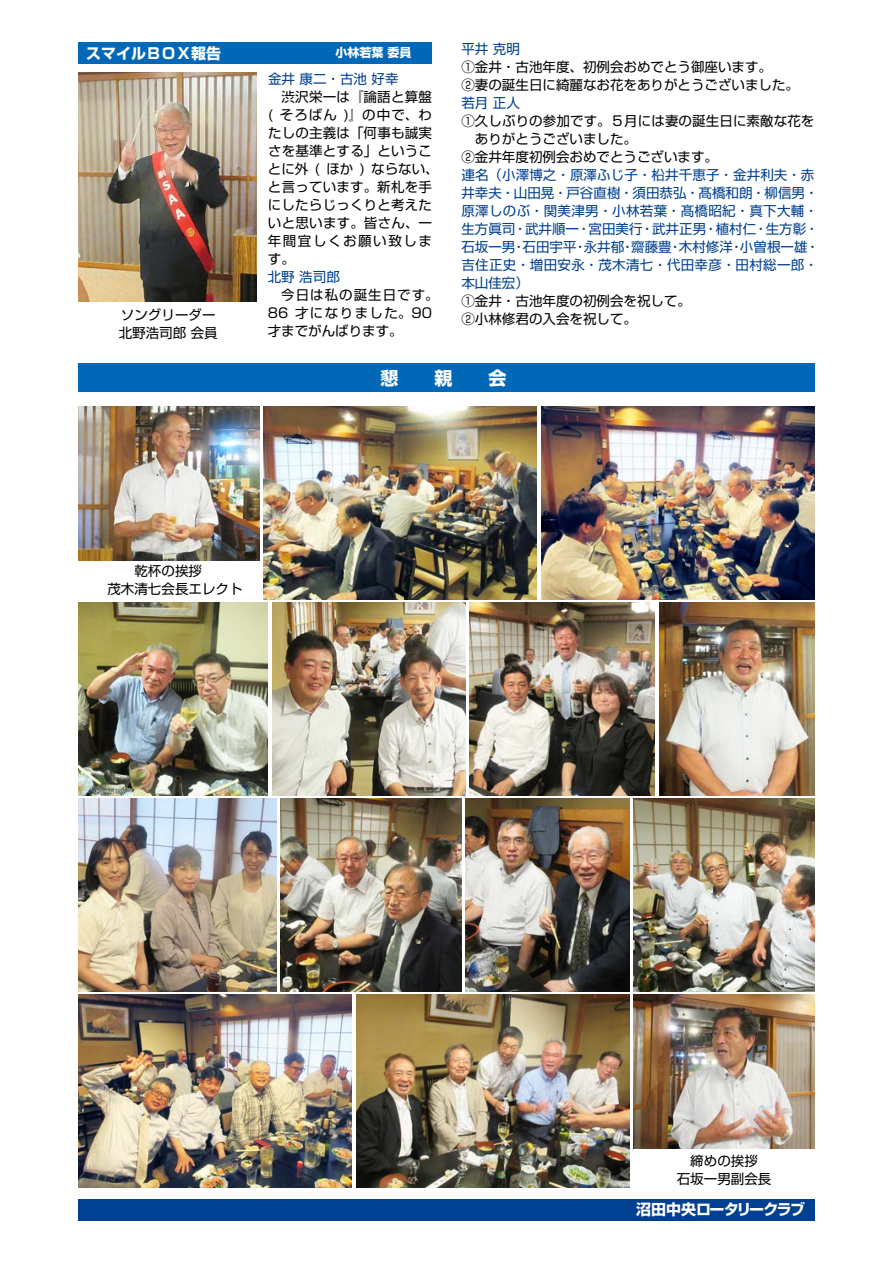
<style>
.page{position:relative;width:893px;height:1263px;background:#fff}
.page>*{position:absolute;margin:0;border:0;box-sizing:border-box;transform-origin:0 0}
.t1{font:700 18px "Shin Go Pro";color:#fff}
.t2{font:700 15px "Shin Go Pro";letter-spacing:-.06em;color:#fff}
.t3{font:700 15px "Shin Go Pro";color:#fff}
.t4{font:13.5px/18px "Shin Go Pro";color:#000}
.t5{font:13.5px "Shin Go Pro";color:#004090}
.t6{font:13.5px/18px "Shin Go Pro";letter-spacing:.025em;color:#004090}
.t7{font:13.5px/18px "Shin Go Pro";letter-spacing:.075em;color:#000}
.t8{font:700 12px "Shin Go Pro";color:#fff}
</style>
<div class="page">
<div style="left:78px;top:363px;width:736px;height:29px;background:#0068b7"></div>
<div style="left:78px;top:1199px;width:736px;height:21px;background:#004090"></div>
<div style="left:79px;top:42px;width:353px;height:21px;background:#0068b7"></div>
<img style="left:78px;top:72px;width:179px;height:229px">
<img style="left:78px;top:407px;width:181px;height:153px">
<img style="left:264px;top:407px;width:273px;height:192px">
<img style="left:541px;top:407px;width:273px;height:192px">
<img style="left:78px;top:603px;width:190px;height:192px">
<img style="left:272px;top:603px;width:194px;height:192px">
<img style="left:470px;top:603px;width:185px;height:192px">
<img style="left:659px;top:603px;width:155px;height:192px">
<img style="left:78px;top:799px;width:198px;height:192px">
<img style="left:281px;top:799px;width:180px;height:192px">
<img style="left:466px;top:799px;width:163px;height:192px">
<img style="left:634px;top:799px;width:180px;height:192px">
<img style="left:78px;top:995px;width:274px;height:192px">
<img style="left:356px;top:995px;width:273px;height:192px">
<img style="left:634px;top:995px;width:180px;height:153px">
<p class="t3" style="left:86px;top:41px;width:137px">スマイルＢＯＸ報告</p>
<p class="t4" style="left:119px;top:304px;width:101px">ソングリーダー北野浩司郎会員</p>
<p class="t8" style="left:335px;top:43px;width:78px">小林若葉委員</p>
<p class="t5" style="left:268px;top:68px;width:132px">金井康二・古池好幸</p>
<p class="t4" style="left:268px;top:87px;width:165px;text-align:right">　渋沢栄一は『論語と算盤)』の中で、わ</p>
<p class="t4" style="left:280px;top:105px;width:59px">そろばん</p>
<p class="t4" style="left:268px;top:105px;width:6px">(</p>
<p class="t4" style="left:268px;top:123px;width:165px">たしの主義は「何事も誠実</p>
<p class="t4" style="left:268px;top:141px;width:166px">さを基準とする」というこ</p>
<p class="t4" style="left:371px;top:159px;width:69px">ならない、</p>
<p class="t4" style="left:268px;top:159px;width:166px">とに外<br>と言っています。新札を手にしたらじっくりと考えたいと思います。皆さん、一年間宜しくお願い致します。</p>
<p class="t5" style="left:268px;top:266px;width:74px">北野浩司郎</p>
<p class="t7" style="left:295px;top:285px;width:145px;text-indent:-27px">　今日は私の誕生日です。才になりました。90</p>
<p class="t4" style="left:326px;top:159px;width:29px">ほか</p>
<p class="t4" style="left:315px;top:159px;width:6px">(</p>
<p class="t4" style="left:360px;top:159px;width:6px">)</p>
<p class="t4" style="left:268px;top:303px;width:137px">86<br>才までがんばります。</p>
<p class="t5" style="left:461px;top:38px;width:60px">平井克明</p>
<p class="t4" style="left:461px;top:56px;width:339px">①金井・古池年度、初例会おめでとう御座います。<br>②妻の誕生日に綺麗なお花をありがとうございました。</p>
<p class="t5" style="left:461px;top:92px;width:60px">若月正人</p>
<p class="t4" style="left:461px;top:110px;width:354px">①久しぶりの参加です。５月には妻の誕生日に素敵な花を</p>
<p class="t4" style="left:475px;top:128px;width:164px">ありがとうございました。</p>
<p class="t4" style="left:461px;top:146px;width:258px">②金井年度初例会おめでとうございます。</p>
<p class="t5" style="left:461px;top:164px;width:354px">連名（小澤博之・原澤ふじ子・柗井千恵子・金井利夫・赤</p>
<p class="t5" style="left:461px;top:182px;width:358px">井幸夫・山田晃・戸谷直樹・須田恭弘・髙橋和朗・柳信男・</p>
<p class="t6" style="left:461px;top:200px;width:358px">原澤しのぶ・関美津男・小林若葉・髙橋昭紀・真下大輔・</p>
<p class="t5" style="left:461px;top:218px;width:359px">生方眞司・武井順一・宮田美行・武井正男・植村仁・生方彰・</p>
<p class="t5" style="left:740px;top:236px;width:81px">小曽根一雄・</p>
<p class="t5" style="left:679px;top:236px;width:56px">木村修洋</p>
<p class="t5" style="left:523px;top:236px;width:56px">石田宇平</p>
<p class="t5" style="left:584px;top:236px;width:42px">永井郁</p>
<p class="t5" style="left:631px;top:236px;width:42px">齋藤豊</p>
<p class="t6" style="left:461px;top:236px;width:358px">石坂一男<br>吉住正史・増田安永・茂木清七・代田幸彦・田村総一郎・本山佳宏(</p>
<p class="t4" style="left:461px;top:290px;width:231px">①金井・古池年度の初例会を祝して。<br>②小林修君の入会を祝して。</p>
<p class="t5" style="left:512px;top:236px;width:15px">・</p>
<p class="t5" style="left:573px;top:236px;width:15px">・</p>
<p class="t5" style="left:621px;top:236px;width:15px">・</p>
<p class="t5" style="left:669px;top:236px;width:15px">・</p>
<p class="t5" style="left:730px;top:236px;width:15px">・</p>
<h1 class="t1" style="left:380px;top:364px;width:128px">懇　　親　　会</h1>
<p class="t4" style="left:94px;top:560px;width:150px;text-align:center">乾杯の挨拶<br>　茂木清七会長エレクト</p>
<p class="t4" style="left:677px;top:1150px;width:96px;text-align:center">締めの挨拶<br>石坂一男副会長</p>
<p class="t2" style="left:636px;top:1198px;width:171px">沼田中央ロータリークラブ</p>
</div>
